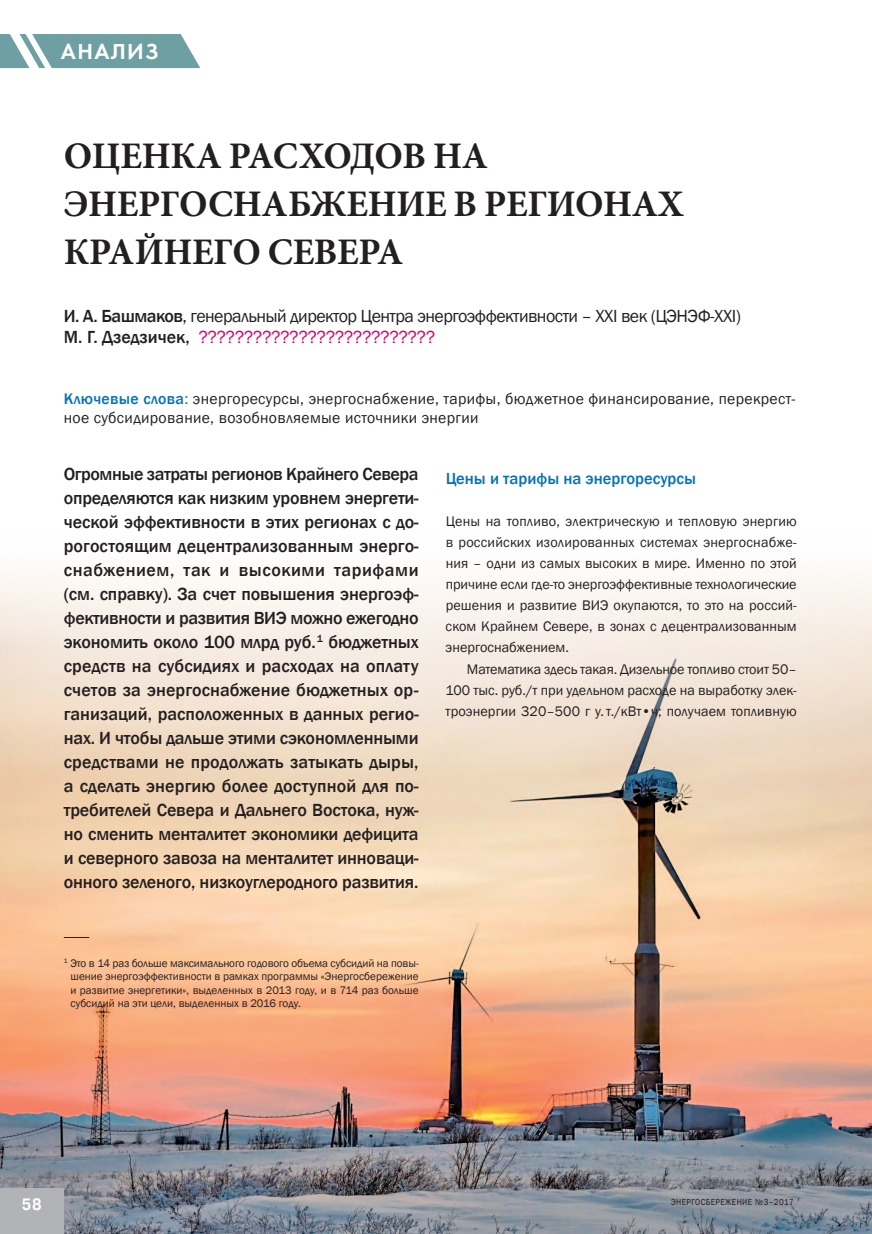
<style>
.page{position:relative;width:872px;height:1234px;background:#fff}
.page>*{position:absolute;margin:0;border:0;box-sizing:border-box;transform-origin:0 0}
.t1{font:700 37.5px/48px "Minion Pro";letter-spacing:-.01em;color:#231f20}
.t2{font:22.5px "Futura Demi";letter-spacing:.06em;color:#fff}
.t3{font:500 18px/24px "Franklin Gothic";letter-spacing:-.01em;color:#231f20;text-align:justify}
.t4{font:18px/21px "Franklin Gothic";letter-spacing:-.03em;color:#231f20}
.t5{font:500 16.5px "Franklin Gothic";color:#0072bc}
.t6{font:700 16.5px "Pragmatica";color:#fff;scale:.89 1}
.t7{font:15.75px/18.9px "Franklin Gothic";letter-spacing:.02em;color:#231f20}
.t8{font:14.25px/21.1px "Franklin Gothic";letter-spacing:.005em;color:#231f20;text-align:justify}
.t9{font:11.25px/13.5px "Franklin Gothic";color:#231f20;text-align:justify}
.t10{font:9px "Franklin Gothic";letter-spacing:.05em;color:#231f20;scale:.89 1}
.s1{font-weight:500}
.s2{color:#e10272}
.s3{font-weight:500;color:#0072bc}
.s4{color:#0072bc}
</style>
<div class="page">
<img style="left:0;top:573px;width:872px;height:660px">
<svg style="left:0;top:34px;width:200px;height:34px;background:#80abae"></svg>
<div style="left:0;top:1188px;width:64px;height:45px;background:#b2b3b7"></div>
<svg style="left:64px;top:936px;width:25px;height:1px"></svg>
<p class="t2" style="left:61px;top:38px;width:99px">АНАЛИЗ</p>
<h1 class="t1" style="left:64px;top:132px;width:621px">Оценка расходов на энергоснабжение в регионах<br>Крайнего Севера</h1>
<p class="t4" style="left:64px;top:305px;width:679px"><span class="s1">И. А. Башмаков</span>, генеральный директор Центра энергоэффективности – XXI век (ЦЭНЭФ-XXI)<br><span class="s1">М. Г. Дзедзичек,</span> <span class="s2">??????????????????????????</span></p>
<p class="t7" style="left:64px;top:389px;width:733px"><span class="s3">Ключевые слова</span><span class="s4">:</span> энергоресурсы, энергоснабжение, тарифы, бюджетное финансирование, перекрест&shy;ное субсидирование, возобновляемые источники энергии</p>
<p class="t3" style="left:64px;top:462px;width:356px">Огромные затраты регионов Крайнего Севера определяются как низким уровнем энергети&shy;ческой эффективности в этих регионах с до&shy;рогостоящим децентрализованным энерго&shy;снабжением, так и высокими тарифами (см. справку). За счет повышения энергоэф&shy;фективности и развития ВИЭ можно ежегодно экономить около 100 млрд руб.<sup>1</sup> бюджетных средств на субсидиях и расходах на оплату счетов за энергоснабжение бюджетных ор&shy;ганизаций, расположенных в данных регио&shy;нах. И чтобы дальше этими сэкономленными средствами не продолжать затыкать дыры, а сделать энергию более доступной для по&shy;требителей Севера и Дальнего Востока, нуж&shy;но сменить менталитет экономики дефицита и северного завоза на менталитет инноваци&shy;онного зеленого, низкоуглеродного развития.</p>
<p class="t9" style="left:70px;top:956px;width:350px;text-indent:-7px"><sup>1</sup> Это в 14 раз больше максимального годового объема субсидий на повы&shy;шение энергоэффективности в рамках программы «Энергосбережение и развитие энергетики», выделенных в 2013 году, и в 714 раз больше субсидий на эти цели, выделенных в 2016 году.</p>
<p class="t5" style="left:446px;top:468px;width:252px">Цены и тарифы на энергоресурсы</p>
<p class="t8" style="left:445px;top:510px;width:353px">Цены на топливо, электрическую и тепловую энергию в российских изолированных системах энергоснабже&shy;ния – одни из самых высоких в мире. Именно по этой причине если где-то энергоэффективные технологические решения и развитие ВИЭ окупаются, то это на россий&shy;ском Крайнем Севере, в зонах с децентрализованным энергоснабжением.</p>
<p class="t8" style="left:445px;top:658px;width:353px;text-indent:21px">Математика здесь такая. Дизельное топливо стоит 50– 100 тыс. руб./т при удельном расходе на выработку элек&shy;троэнергии 320–500 г у.т./кВт•ч; получаем топливную</p>
<p class="t6" style="left:22px;top:1193px;width:24px">58</p>
<p class="t10" style="left:671px;top:1196px;width:139px">ЭНЕРГОСБЕРЕЖЕНИЕ №3–2017</p>
</div>
